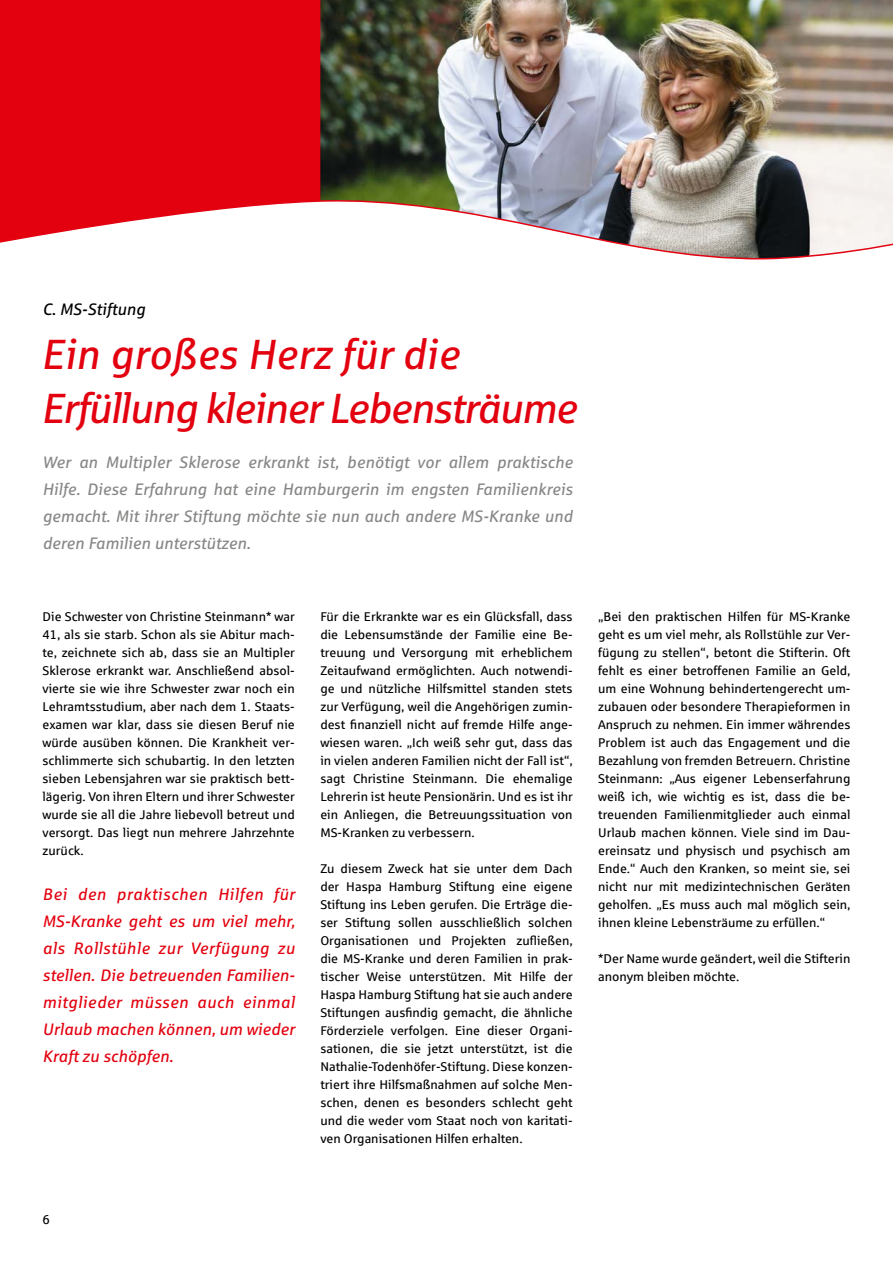
<style>
.page{position:relative;width:893px;height:1263px;background:#fff}
.page>*{position:absolute;margin:0;border:0;box-sizing:border-box;transform-origin:0 0}
.t1{font:italic 42px/54px "Sparkasse Rg";letter-spacing:-.035em;color:#e3000f}
.t2{font:italic 16.5px/27px "Sparkasse Rg";color:#878786;text-align:justify}
.t3{font:italic 16.5px/27px "Sparkasse Rg";color:#e3000f;text-align:justify}
.t4{font:italic 16.5px "Sparkasse Rg";color:#000}
.t5{font:12.75px/18px "Sparkasse Rg";color:#000;text-align:justify}
</style>
<div class="page">
<div style="left:0;top:0;width:334px;height:258px;background:#e3000f"></div>
<img style="left:320px;top:0;width:573px;height:194px">
<svg style="left:0;top:194px;width:893px;height:66px"></svg>
<p class="t4" style="left:43px;top:299px;width:104px">C. MS-Stiftung</p>
<h1 class="t1" style="left:41px;top:326px;width:537px">Ein großes Herz für die<br>Erfüllung kleiner Lebensträume</h1>
<p class="t2" style="left:43px;top:448px;width:532px">Wer an Multipler Sklerose erkrankt ist, benötigt vor allem praktische Hilfe. Diese Erfahrung hat eine Hamburgerin im engsten Familienkreis gemacht. Mit ihrer Stiftung möchte sie nun auch andere MS-Kranke und deren Familien unterstützen.</p>
<p class="t5" style="left:43px;top:607px;width:254px">Die Schwester von Christine Steinmann* war 41, als sie starb. Schon als sie Abitur mach&shy;te, zeichnete sich ab, dass sie an Multipler Sklerose erkrankt war. Anschließend absol&shy;vierte sie wie ihre Schwester zwar noch ein Lehramtsstudium, aber nach dem 1. Staats&shy;examen war klar, dass sie diesen Beruf nie würde ausüben können. Die Krankheit ver&shy;schlimmerte sich schubartig. In den letzten sieben Lebensjahren war sie praktisch bett&shy;lägerig. Von ihren Eltern und ihrer Schwester wurde sie all die Jahre liebevoll betreut und versorgt. Das liegt nun mehrere Jahrzehnte zurück.</p>
<p class="t3" style="left:43px;top:880px;width:254px">Bei den praktischen Hilfen für MS-Kranke geht es um viel mehr, als Rollstühle zur Verfügung zu stellen. Die betreuenden Familien&shy;mitglieder müssen auch einmal Urlaub machen können, um wieder Kraft zu schöpfen.</p>
<p class="t5" style="left:320px;top:607px;width:254px">Für die Erkrankte war es ein Glücksfall, dass die Lebensumstände der Familie eine Be&shy;treuung und Versorgung mit erheblichem Zeitaufwand ermöglichten. Auch notwendi&shy;ge und nützliche Hilfsmittel standen stets zur Verfügung, weil die Angehörigen zumin&shy;dest finanziell nicht auf fremde Hilfe ange&shy;wiesen waren. „Ich weiß sehr gut, dass das in vielen anderen Familien nicht der Fall ist“, sagt Christine Steinmann. Die ehemalige Lehrerin ist heute Pensionärin. Und es ist ihr ein Anliegen, die Betreuungssituation von MS-Kranken zu verbessern.</p>
<p class="t5" style="left:320px;top:859px;width:254px">Zu diesem Zweck hat sie unter dem Dach der Haspa Hamburg Stiftung eine eigene Stiftung ins Leben gerufen. Die Erträge die&shy;ser Stiftung sollen ausschließlich solchen Organisationen und Projekten zufließen, die MS-Kranke und deren Familien in prak&shy;tischer Weise unterstützen. Mit Hilfe der Haspa Hamburg Stiftung hat sie auch andere Stiftungen ausfindig gemacht, die ähnliche Förderziele verfolgen. Eine dieser Organi&shy;sationen, die sie jetzt unterstützt, ist die Nathalie-Todenhöfer-Stiftung. Diese konzen&shy;triert ihre Hilfsmaßnahmen auf solche Men&shy;schen, denen es besonders schlecht geht und die weder vom Staat noch von karitati&shy;ven Organisationen Hilfen erhalten.</p>
<p class="t5" style="left:598px;top:607px;width:254px">„Bei den praktischen Hilfen für MS-Kranke geht es um viel mehr, als Rollstühle zur Ver&shy;fügung zu stellen“, betont die Stifterin. Oft fehlt es einer betroffenen Familie an Geld, um eine Wohnung behindertengerecht um&shy;zubauen oder besondere Therapieformen in Anspruch zu nehmen. Ein immer währendes Problem ist auch das Engagement und die Bezahlung von fremden Betreuern. Christine Steinmann: „Aus eigener Lebenserfahrung weiß ich, wie wichtig es ist, dass die be&shy;treuenden Familienmitglieder auch einmal Urlaub machen können. Viele sind im Dau&shy;ereinsatz und physisch und psychisch am Ende.“ Auch den Kranken, so meint sie, sei nicht nur mit medizintechnischen Geräten geholfen. „Es muss auch mal möglich sein, ihnen kleine Lebensträume zu erfüllen.“</p>
<p class="t5" style="left:598px;top:949px;width:254px">*Der Name wurde geändert, weil die Stifterin anonym bleiben möchte.</p>
<p class="t5" style="left:43px;top:1210px;width:9px">6</p>
</div>
